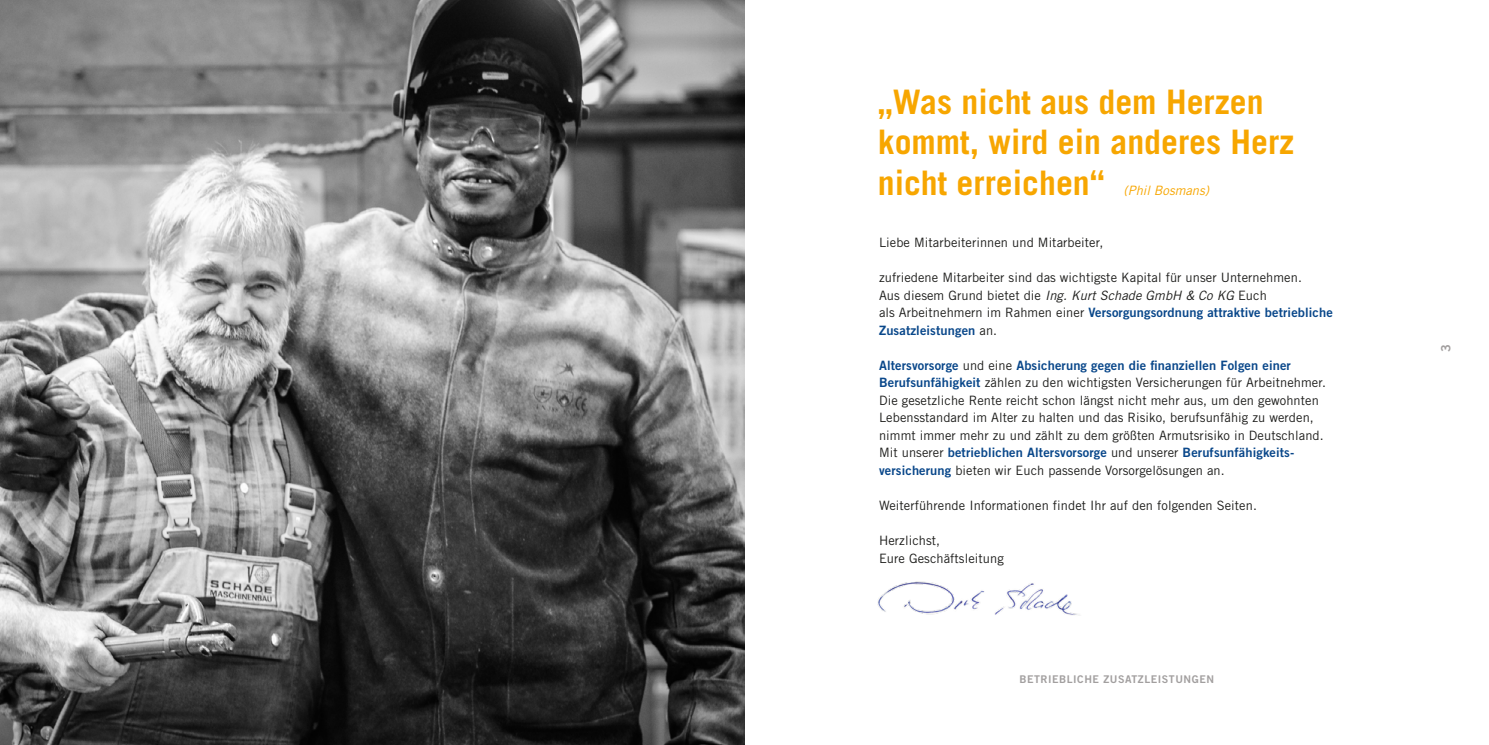
<style>
.page{position:relative;width:1489px;height:745px;background:#fff}
.page>*{position:absolute;margin:0;border:0;box-sizing:border-box;transform-origin:0 0}
.t1{font:700 33.75px/40.5px "Trade Gothic";color:#f7a600}
.t2{font:12.88px/17.5px "Trade Gothic";letter-spacing:.005em;color:#1d1d1b}
.t3{font:italic 12.88px "Trade Gothic";color:#f7a600}
.t4{font:12.88px "Trade Gothic LT Std Bd 2";color:#a29f9f}
.t5{font:10.62px "Trade Gothic LT Std Bd 2";letter-spacing:.05em;color:#a29f9f}
.s1{font-style:italic}
.s2{font-family:"Trade Gothic LT Std Bd 2";color:#09478a}
</style>
<div class="page">
<img style="left:0;top:0;width:744px;height:744px">
<img style="left:877px;top:581px;width:203px;height:35px">
<p class="t1" style="left:877px;top:81px;width:418px">„Was nicht aus dem Herzen kommt, wird ein anderes Herz nicht erreichen“</p>
<p class="t3" style="left:1123px;top:182px;width:87px">(Phil Bosmans)</p>
<p class="t2" style="left:879px;top:233px;width:226px">Liebe Mitarbeiterinnen und Mitarbeiter,</p>
<p class="t2" style="left:879px;top:268px;width:455px">zufriedene Mitarbeiter sind das wichtigste Kapital für unser Unternehmen.<br>Aus diesem Grund bietet die <span class="s1">Ing. Kurt Schade GmbH &amp; Co KG</span> Euch<br>als Arbeitnehmern im Rahmen einer <span class="s2">Versorgungsordnung attraktive betriebliche Zusatzleistungen</span> an.</p>
<p class="t2" style="left:879px;top:356px;width:448px"><span class="s2">Altersvorsorge</span> und eine <span class="s2">Absicherung gegen die finanziellen Folgen einer Berufsunfähigkeit</span> zählen zu den wichtigsten Versicherungen für Arbeitnehmer.<br>Die gesetzliche Rente reicht schon längst nicht mehr aus, um den gewohnten Lebensstandard im Alter zu halten und das Risiko, berufsunfähig zu werden, nimmt immer mehr zu und zählt zu dem größten Armutsrisiko in Deutschland.<br>Mit unserer <span class="s2">betrieblichen Altersvorsorge</span> und unserer <span class="s2">Berufsunfähigkeits&shy;versicherung</span> bieten wir Euch passende Vorsorgelösungen an.</p>
<p class="t2" style="left:879px;top:496px;width:379px">Weiterführende Informationen findet Ihr auf den folgenden Seiten.</p>
<p class="t2" style="left:879px;top:531px;width:63px">Herzlichst,</p>
<p class="t2" style="left:879px;top:548px;width:126px">Eure Geschäftsleitung</p>
<p class="t5" style="left:1019px;top:672px;width:196px">BETRIEBLICHE ZUSATZLEISTUNGEN</p>
<p class="t4" style="left:1437px;top:352px;width:9px;rotate:-90deg">3</p>
</div>
